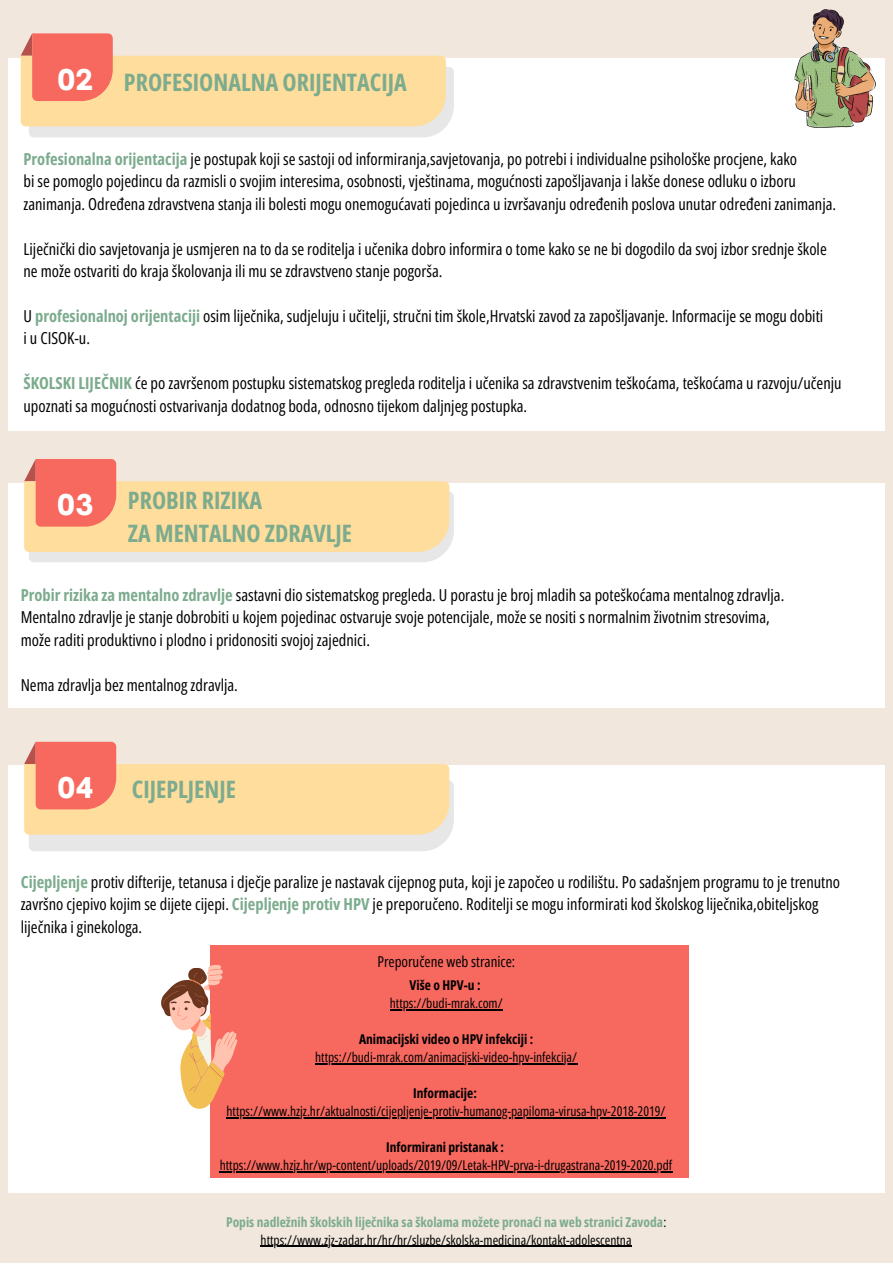
<style>
.page{position:relative;width:893px;height:1264px;background:#fff}
.page>*{position:absolute;margin:0;border:0;box-sizing:border-box;transform-origin:0 0}
.t1{font:900 27.3px "Open Sauce One";color:#fff}
.t2{font:700 24px "Open Sans Condensed";color:#7cab8d}
.t3{font:16.5px "Open Sans Condensed";color:#000}
.t4{font:15px "Open Sans Condensed";color:#000}
.t5{font:13.5px "Open Sans Condensed";color:#000}
.t6{font:700 13.5px "Open Sans Condensed";color:#000}
.t7{font:700 13.5px "Open Sans Condensed";color:#7cab8d}
.s1{font-weight:700;color:#7cab8d}
.s2{font-weight:400;color:#000}
</style>
<div class="page">
<div style="left:0;top:0;width:892px;height:1262px;background:#f1e7dc"></div>
<div style="left:8px;top:483px;width:876px;height:225px;background:#fff"></div>
<div style="left:8px;top:58px;width:876px;height:372px;background:#fff"></div>
<svg style="left:21px;top:33px;width:433px;height:104px"></svg>
<div style="left:8px;top:765px;width:876px;height:427px;background:#fff"></div>
<img style="left:794px;top:10px;width:81px;height:118px">
<svg style="left:24px;top:459px;width:430px;height:103px"></svg>
<svg style="left:24px;top:741px;width:430px;height:110px"></svg>
<div style="left:210px;top:945px;width:478px;height:232px;background:#f7685f"></div>
<hr style="left:390px;top:1009px;width:113px;height:1px;background:#000">
<hr style="left:315px;top:1063px;width:262px;height:1px;background:#000">
<hr style="left:226px;top:1117px;width:440px;height:1px;background:#000">
<hr style="left:220px;top:1171px;width:452px;height:1px;background:#000">
<svg style="left:161px;top:965px;width:76px;height:143px"></svg>
<hr style="left:260px;top:1245px;width:372px;height:1px;background:#000">
<p class="t1" style="left:57px;top:62px;width:38px">02</p>
<p class="t2" style="left:124px;top:65px;width:284px">PROFESIONALNA ORIJENTACIJA</p>
<p class="t3" style="left:24px;top:147px;width:775px"><span class="s1">Profesionalna orijentacija</span> je postupak koji se sastoji od informiranja,savjetovanja, po potrebi i individualne psihološke procjene, kako</p>
<p class="t3" style="left:24px;top:169px;width:774px">bi se pomoglo pojedincu da razmisli o svojim interesima, osobnosti, vještinama, mogućnosti zapošljavanja i lakše donese odluku o izboru</p>
<p class="t3" style="left:24px;top:192px;width:814px">zanimanja. Određena zdravstvena stanja ili bolesti mogu onemogućavati pojedinca u izvršavanju određenih poslova unutar određeni zanimanja.</p>
<p class="t3" style="left:24px;top:237px;width:804px">Liječnički dio savjetovanja je usmjeren na to da se roditelja i učenika dobro informira o tome kako se ne bi dogodilo da svoj izbor srednje škole</p>
<p class="t3" style="left:24px;top:259px;width:420px">ne može ostvariti do kraja školovanja ili mu se zdravstveno stanje pogorša.</p>
<p class="t3" style="left:24px;top:304px;width:801px">U <span class="s1">profesionalnoj orijentaciji</span> osim liječnika, sudjeluju i učitelji, stručni tim škole,Hrvatski zavod za zapošljavanje. Informacije se mogu dobiti</p>
<p class="t3" style="left:24px;top:327px;width:68px">i u CISOK-u.</p>
<p class="t3" style="left:24px;top:372px;width:819px"><span class="s1">ŠKOLSKI LIJEČNIK</span> će po završenom postupku sistematskog pregleda roditelja i učenika sa zdravstvenim teškoćama, teškoćama u razvoju/učenju</p>
<p class="t3" style="left:24px;top:394px;width:505px">upoznati sa mogućnosti ostvarivanja dodatnog boda, odnosno tijekom daljnjeg postupka.</p>
<p class="t1" style="left:57px;top:487px;width:38px">03</p>
<p class="t2" style="left:128px;top:483px;width:135px">PROBIR RIZIKA</p>
<p class="t2" style="left:128px;top:516px;width:226px">ZA MENTALNO ZDRAVLJE</p>
<p class="t3" style="left:21px;top:583px;width:765px"><span class="s1">Probir rizika za mentalno zdravlje</span> sastavni dio sistematskog pregleda. U porastu je broj mladih sa poteškoćama mentalnog zdravlja.</p>
<p class="t3" style="left:21px;top:605px;width:750px">Mentalno zdravlje je stanje dobrobiti u kojem pojedinac ostvaruje svoje potencijale, može se nositi s normalnim životnim stresovima,</p>
<p class="t3" style="left:21px;top:628px;width:351px">može raditi produktivno i plodno i pridonositi svojoj zajednici.</p>
<p class="t3" style="left:21px;top:673px;width:219px">Nema zdravlja bez mentalnog zdravlja.</p>
<p class="t1" style="left:57px;top:770px;width:38px">04</p>
<p class="t2" style="left:132px;top:772px;width:106px">CIJEPLJENJE</p>
<p class="t3" style="left:21px;top:870px;width:820px"><span class="s1">Cijepljenje</span> protiv difterije, tetanusa i dječje paralize je nastavak cijepnog puta, koji je započeo u rodilištu. Po sadašnjem programu to je trenutno</p>
<p class="t3" style="left:21px;top:892px;width:799px">završno cjepivo kojim se dijete cijepi. <span class="s1">Cijepljenje protiv HPV</span> je preporučeno. Roditelji se mogu informirati kod školskog liječnika,obiteljskog</p>
<p class="t3" style="left:21px;top:914px;width:123px">liječnika i ginekologa.</p>
<p class="t4" style="left:377px;top:950px;width:139px">Preporučene web stranice:</p>
<p class="t6" style="left:409px;top:975px;width:72px">Više o HPV-u :</p>
<p class="t5" style="left:390px;top:993px;width:114px">https://budi-mrak.com/</p>
<p class="t6" style="left:359px;top:1029px;width:176px">Animacijski video o HPV infekciji :</p>
<p class="t5" style="left:315px;top:1047px;width:263px">https://budi-mrak.com/animacijski-video-hpv-infekcija/</p>
<p class="t6" style="left:413px;top:1083px;width:65px">Informacije:</p>
<p class="t5" style="left:226px;top:1101px;width:440px">https://www.hzjz.hr/aktualnosti/cijepljenje-protiv-humanog-papiloma-virusa-hpv-2018-2019/</p>
<p class="t6" style="left:386px;top:1137px;width:119px">Informirani pristanak :</p>
<p class="t5" style="left:220px;top:1155px;width:454px">https://www.hzjz.hr/wp-content/uploads/2019/09/Letak-HPV-prva-i-drugastrana-2019-2020.pdf</p>
<p class="t7" style="left:226px;top:1212px;width:442px">Popis nadležnih školskih liječnika sa školama možete pronaći na web stranici Zavoda<span class="s2">:</span></p>
<p class="t5" style="left:260px;top:1230px;width:372px">https://www.zjz-zadar.hr/hr/hr/sluzbe/skolska-medicina/kontakt-adolescentna</p>
</div>
